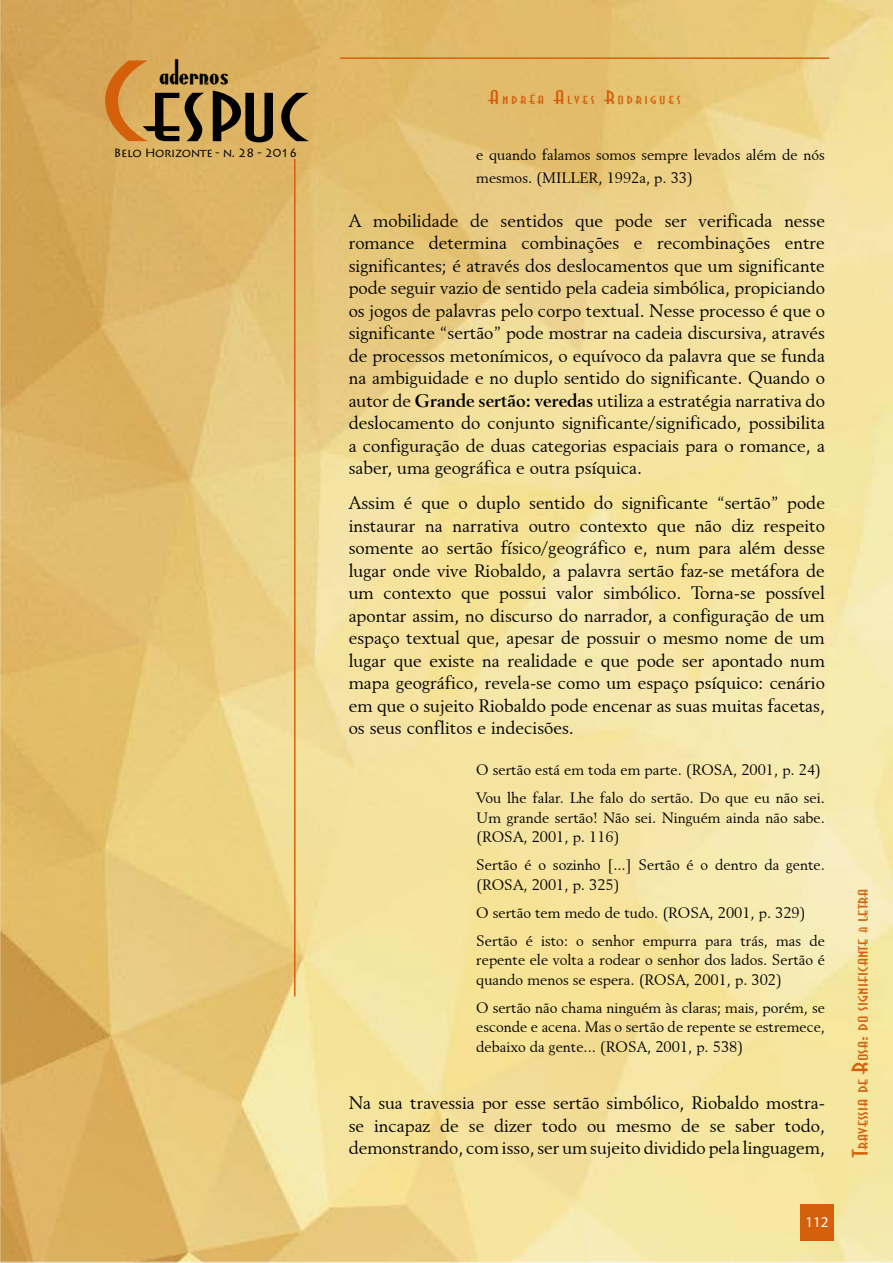
<style>
.page{position:relative;width:893px;height:1263px;background:#fff}
.page>*{position:absolute;margin:0;border:0;box-sizing:border-box;transform-origin:0 0}
.t1{font:expanded 108px "Asia";color:#000}
.t2{font:30px "Anchor Steam NF";color:#000}
.t3{font:expanded 21px "Asia";color:#d4600c}
.t4{font:18px/22.5px "Revival 565 BT";color:#000;text-align:justify}
.t5{font:expanded 18px "Asia";letter-spacing:.14em;color:#d4600c}
.t6{font:15px/19.5px "Revival 565 BT";color:#000}
.t7{font:15px "Myriad Pro";color:#fff}
.t8{font:12px "Lithos Pro";letter-spacing:-.03em;color:#000}
.s1{color:#d4600c}
.s2{font-weight:700}
.s3{font-size:12px}
.s4{font-size:10.5px}
</style>
<div class="page">
<img style="left:0;top:0;width:893px;height:1263px">
<div style="left:800px;top:1203px;width:34px;height:37px;background:#d4600c"></div>
<hr style="left:294px;top:159px;width:2px;height:837px;background:#d4600c">
<hr style="left:340px;top:57px;width:489px;height:2px;background:#d4600c">
<h2 class="t2" style="left:159px;top:51px;width:71px">adernos</h2>
<h1 class="t1" style="left:101px;top:42px;width:208px"><span class="s1">C</span>espuc</h1>
<p class="t8" style="left:114px;top:146px;width:185px">Belo Horizonte - n. 28 - 2016</p>
<p class="t6" style="left:476px;top:144px;width:350px;line-height:22.5px">e quando falamos somos sempre levados além de nós mesmos. (MILLER, 1992a, p. 33)</p>
<p class="t4" style="left:349px;top:209px;width:478px">A mobilidade de sentidos que pode ser verificada nesse romance determina combinações e recombinações entre significantes; é através dos deslocamentos que um significante pode seguir vazio de sentido pela cadeia simbólica, propiciando os jogos de palavras pelo corpo textual. Nesse processo é que o significante “sertão” pode mostrar na cadeia discursiva, através de processos metonímicos, o equívoco da palavra que se funda na ambiguidade e no duplo sentido do significante. Quando o autor de <span class="s2">Grande sertão: veredas</span> utiliza a estratégia narrativa do deslocamento do conjunto significante/significado, possibilita a configuração de duas categorias espaciais para o romance, a saber, uma geográfica e outra psíquica.</p>
<p class="t4" style="left:349px;top:491px;width:478px">Assim é que o duplo sentido do significante “sertão” pode instaurar na narrativa outro contexto que não diz respeito somente ao sertão físico/geográfico e, num para além desse lugar onde vive Riobaldo, a palavra sertão faz-se metáfora de um contexto que possui valor simbólico. Torna-se possível apontar assim, no discurso do narrador, a configuração de um espaço textual que, apesar de possuir o mesmo nome de um lugar que existe na realidade e que pode ser apontado num mapa geográfico, revela-se como um espaço psíquico: cenário em que o sujeito Riobaldo pode encenar as suas muitas facetas, os seus conflitos e indecisões.</p>
<p class="t6" style="left:476px;top:756px;width:350px;line-height:28px">O sertão está em toda em parte. (ROSA, 2001, p. 24)<br>Vou lhe falar. Lhe falo do sertão. Do que eu não sei.</p>
<p class="t6" style="left:476px;top:807px;width:350px">Um grande sertão! Não sei. Ninguém ainda não sabe. (ROSA, 2001, p. 116)</p>
<p class="t6" style="left:476px;top:855px;width:350px">Sertão é o sozinho [...] Sertão é o dentro da gente. (ROSA, 2001, p. 325)</p>
<p class="t6" style="left:476px;top:898px;width:350px;line-height:28px">O sertão tem medo de tudo. (ROSA, 2001, p. 329)<br>Sertão é isto: o senhor empurra para trás, mas de</p>
<p class="t6" style="left:476px;top:950px;width:350px">repente ele volta a rodear o senhor dos lados. Sertão é quando menos se espera. (ROSA, 2001, p. 302)</p>
<p class="t6" style="left:476px;top:997px;width:350px;text-align:justify">O sertão não chama ninguém às claras; mais, porém, se esconde e acena. Mas o sertão de repente se estremece, debaixo da gente... (ROSA, 2001, p. 538)</p>
<p class="t5" style="left:489px;top:88px;width:194px">Andr<span class="s3">é</span>a Alves Rodrigues</p>
<p class="t4" style="left:349px;top:1091px;width:478px">Na sua travessia por esse sertão simbólico, Riobaldo mostra&shy;se incapaz de se dizer todo ou mesmo de se saber todo, demonstrando, com isso, ser um sujeito dividido pela linguagem,</p>
<p class="t3" style="left:848px;top:1157px;width:270px;rotate:-90deg">Travessia de Rosa: do significante <span class="s4">à</span> letra</p>
<p class="t7" style="left:805px;top:1213px;width:25px">112</p>
</div>
